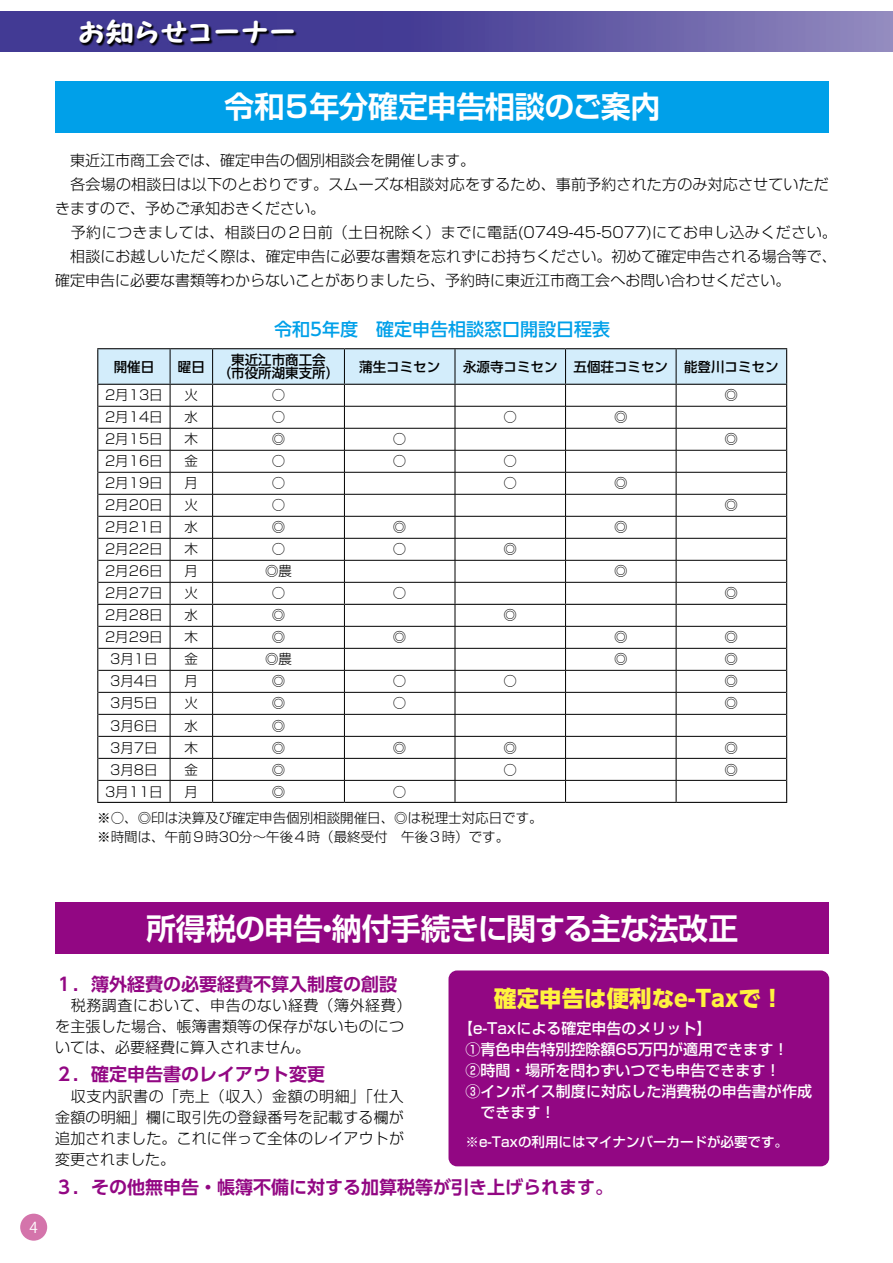
<style>
.page{position:relative;width:893px;height:1263px;background:#fff}
.page>*{position:absolute;margin:0;border:0;box-sizing:border-box;transform-origin:0 0}
.t1{font:700 30px "Shin Go Pro De";letter-spacing:-.03em;color:#fff}
.t2{font:27px "Sb Minato B";letter-spacing:-.07em;color:#fff;scale:1.1 1}
.t3{font:800 22.5px "UD Shin Go Pro";color:#fff33f}
.t4{font:700 18px "UD Shin Go Pro De";color:#920783}
.t5{font:500 18px "UD Shin Go Pro";color:#00a0e9}
.t6{font:300 15px/21px "Shin Go Pro";color:#000}
.t7{font:500 15px "Shin Go Pro";color:#fff}
.t8{font:15px "Koz Go Pro";color:#fff}
.t9{font:300 13.5px/19.5px "Shin Go Pro";color:#000}
.t10{font:500 13.5px/13.5px "UD Shin Go Pro";color:#000;text-align:center}
.t11{font:500 13.5px "Shin Go Pro";color:#fff}
</style>
<div class="page">
<div style="left:55px;top:81px;width:774px;height:51px;background:#00a0e9"></div>
<div style="left:55px;top:903px;width:774px;height:51px;background:#920783"></div>
<hr style="left:97px;top:348px;width:73px;height:1px;background:#000">
<hr style="left:170px;top:348px;width:43px;height:1px;background:#000">
<hr style="left:213px;top:348px;width:131px;height:1px;background:#000">
<hr style="left:344px;top:348px;width:111px;height:1px;background:#000">
<hr style="left:455px;top:348px;width:111px;height:1px;background:#000">
<hr style="left:566px;top:348px;width:110px;height:1px;background:#000">
<hr style="left:676px;top:348px;width:111px;height:1px;background:#000">
<hr style="left:97px;top:802px;width:73px;height:1px;background:#000">
<hr style="left:170px;top:802px;width:43px;height:1px;background:#000">
<hr style="left:213px;top:802px;width:131px;height:1px;background:#000">
<hr style="left:344px;top:802px;width:111px;height:1px;background:#000">
<hr style="left:455px;top:802px;width:111px;height:1px;background:#000">
<hr style="left:566px;top:802px;width:110px;height:1px;background:#000">
<hr style="left:676px;top:802px;width:111px;height:1px;background:#000">
<svg style="left:97px;top:349px;width:690px;height:453px"></svg>
<hr style="left:97px;top:604px;width:73px;height:1px;background:#000">
<hr style="left:170px;top:604px;width:43px;height:1px;background:#000">
<hr style="left:213px;top:604px;width:131px;height:1px;background:#000">
<hr style="left:344px;top:604px;width:111px;height:1px;background:#000">
<hr style="left:455px;top:604px;width:111px;height:1px;background:#000">
<hr style="left:566px;top:604px;width:110px;height:1px;background:#000">
<hr style="left:676px;top:604px;width:111px;height:1px;background:#000">
<div style="left:448px;top:970px;width:381px;height:196px;background:#920783;border-radius:9px"></div>
<svg style="left:0;top:12px;width:893px;height:40px;background:#5d54a2"></svg>
<svg style="left:80px;top:20px;width:217px;height:27px;background:#302a6c"></svg>
<div style="left:20px;top:1214px;width:27px;height:27px;background:#d474ab;border-radius:50%"></div>
<h2 class="t2" style="left:77px;top:18px;width:202px">お知らせコーナー</h2>
<h1 class="t1" style="left:224px;top:82px;width:438px">令和５年分確定申告相談のご案内</h1>
<p class="t6" style="left:55px;top:147px;width:783px;line-height:24px">　東近江市商工会では、確定申告の個別相談会を開催します。<br>　各会場の相談日は以下のとおりです。スムーズな相談対応をするため、事前予約された方のみ対応させていただきますので、予めご承知おきください。<br>　予約につきましては、相談日の２日前（土日祝除く）までに電話(0749-45-5077)にてお申し込みください。　相談にお越しいただく際は、確定申告に必要な書類を忘れずにお持ちください。初めて確定申告される場合等で、確定申告に必要な書類等わからないことがありましたら、予約時に東近江市商工会へお問い合わせください。</p>
<p class="t5" style="left:274px;top:314px;width:337px">令和5年度　確定申告相談窓口開設日程表</p>
<p class="t10" style="left:114px;top:359px;width:42px">開催日</p>
<p class="t10" style="left:178px;top:359px;width:28px">曜日</p>
<p class="t10" style="left:218px;top:353px;width:123px">東近江市商工会<br>（市役所湖東支所）</p>
<p class="t10" style="left:359px;top:359px;width:82px">蒲生コミセン</p>
<p class="t10" style="left:463px;top:359px;width:317px">永源寺コミセン 五個荘コミセン 能登川コミセン</p>
<p class="t9" style="left:105px;top:384px;width:59px">2月13日</p>
<p class="t9" style="left:185px;top:384px;width:15px">火</p>
<p class="t9" style="left:272px;top:384px;width:15px">○</p>
<p class="t9" style="left:725px;top:384px;width:15px">◎</p>
<p class="t9" style="left:105px;top:406px;width:59px">2月14日</p>
<p class="t9" style="left:185px;top:406px;width:15px">水</p>
<p class="t9" style="left:272px;top:406px;width:15px">○</p>
<p class="t9" style="left:503px;top:406px;width:15px">○</p>
<p class="t9" style="left:614px;top:406px;width:15px">◎</p>
<p class="t9" style="left:105px;top:428px;width:59px">2月15日</p>
<p class="t9" style="left:185px;top:428px;width:15px">木</p>
<p class="t9" style="left:272px;top:428px;width:15px">◎</p>
<p class="t9" style="left:393px;top:428px;width:15px">○</p>
<p class="t9" style="left:725px;top:428px;width:15px">◎</p>
<p class="t9" style="left:105px;top:450px;width:59px">2月16日</p>
<p class="t9" style="left:185px;top:450px;width:15px">金</p>
<p class="t9" style="left:272px;top:450px;width:15px">○</p>
<p class="t9" style="left:393px;top:450px;width:15px">○</p>
<p class="t9" style="left:503px;top:450px;width:15px">○</p>
<p class="t9" style="left:105px;top:472px;width:59px">2月19日</p>
<p class="t9" style="left:185px;top:472px;width:15px">月</p>
<p class="t9" style="left:272px;top:472px;width:15px">○</p>
<p class="t9" style="left:503px;top:472px;width:15px">○</p>
<p class="t9" style="left:614px;top:472px;width:15px">◎</p>
<p class="t9" style="left:105px;top:494px;width:59px">2月20日</p>
<p class="t9" style="left:185px;top:494px;width:15px">火</p>
<p class="t9" style="left:272px;top:494px;width:15px">○</p>
<p class="t9" style="left:725px;top:494px;width:15px">◎</p>
<p class="t9" style="left:105px;top:516px;width:59px">2月21日</p>
<p class="t9" style="left:185px;top:516px;width:15px">水</p>
<p class="t9" style="left:272px;top:516px;width:15px">◎</p>
<p class="t9" style="left:393px;top:516px;width:15px">◎</p>
<p class="t9" style="left:614px;top:516px;width:15px">◎</p>
<p class="t9" style="left:105px;top:538px;width:59px">2月22日</p>
<p class="t9" style="left:185px;top:538px;width:15px">木</p>
<p class="t9" style="left:272px;top:538px;width:15px">○</p>
<p class="t9" style="left:393px;top:538px;width:15px">○</p>
<p class="t9" style="left:503px;top:538px;width:15px">◎</p>
<p class="t9" style="left:105px;top:560px;width:59px">2月26日</p>
<p class="t9" style="left:185px;top:560px;width:15px">月</p>
<p class="t9" style="left:265px;top:560px;width:28px">◎農</p>
<p class="t9" style="left:614px;top:560px;width:15px">◎</p>
<p class="t9" style="left:105px;top:582px;width:59px">2月27日</p>
<p class="t9" style="left:185px;top:582px;width:15px">火</p>
<p class="t9" style="left:272px;top:582px;width:15px">○</p>
<p class="t9" style="left:393px;top:582px;width:15px">○</p>
<p class="t9" style="left:725px;top:582px;width:15px">◎</p>
<p class="t9" style="left:105px;top:604px;width:59px">2月28日</p>
<p class="t9" style="left:185px;top:604px;width:15px">水</p>
<p class="t9" style="left:272px;top:604px;width:15px">◎</p>
<p class="t9" style="left:503px;top:604px;width:15px">◎</p>
<p class="t9" style="left:105px;top:626px;width:59px">2月29日</p>
<p class="t9" style="left:185px;top:626px;width:15px">木</p>
<p class="t9" style="left:272px;top:626px;width:15px">◎</p>
<p class="t9" style="left:393px;top:626px;width:15px">◎</p>
<p class="t9" style="left:614px;top:626px;width:15px">◎</p>
<p class="t9" style="left:725px;top:626px;width:15px">◎</p>
<p class="t9" style="left:110px;top:648px;width:49px">3月1日</p>
<p class="t9" style="left:185px;top:648px;width:15px">金</p>
<p class="t9" style="left:265px;top:648px;width:28px">◎農</p>
<p class="t9" style="left:614px;top:648px;width:15px">◎</p>
<p class="t9" style="left:725px;top:648px;width:15px">◎</p>
<p class="t9" style="left:110px;top:670px;width:49px">3月4日</p>
<p class="t9" style="left:185px;top:670px;width:15px">月</p>
<p class="t9" style="left:272px;top:670px;width:15px">◎</p>
<p class="t9" style="left:393px;top:670px;width:15px">○</p>
<p class="t9" style="left:503px;top:670px;width:15px">○</p>
<p class="t9" style="left:725px;top:670px;width:15px">◎</p>
<p class="t9" style="left:110px;top:692px;width:49px">3月5日</p>
<p class="t9" style="left:185px;top:692px;width:15px">火</p>
<p class="t9" style="left:272px;top:692px;width:15px">◎</p>
<p class="t9" style="left:393px;top:692px;width:15px">○</p>
<p class="t9" style="left:725px;top:692px;width:15px">◎</p>
<p class="t9" style="left:110px;top:714px;width:49px">3月6日</p>
<p class="t9" style="left:185px;top:714px;width:15px">水</p>
<p class="t9" style="left:272px;top:714px;width:15px">◎</p>
<p class="t9" style="left:110px;top:736px;width:49px">3月7日</p>
<p class="t9" style="left:185px;top:736px;width:15px">木</p>
<p class="t9" style="left:272px;top:736px;width:15px">◎</p>
<p class="t9" style="left:393px;top:736px;width:15px">◎</p>
<p class="t9" style="left:503px;top:736px;width:15px">◎</p>
<p class="t9" style="left:725px;top:736px;width:15px">◎</p>
<p class="t9" style="left:110px;top:758px;width:49px">3月8日</p>
<p class="t9" style="left:185px;top:758px;width:15px">金</p>
<p class="t9" style="left:272px;top:758px;width:15px">◎</p>
<p class="t9" style="left:503px;top:758px;width:15px">○</p>
<p class="t9" style="left:725px;top:758px;width:15px">◎</p>
<p class="t9" style="left:105px;top:780px;width:59px">3月11日</p>
<p class="t9" style="left:185px;top:780px;width:15px">月</p>
<p class="t9" style="left:272px;top:780px;width:15px">◎</p>
<p class="t9" style="left:393px;top:780px;width:15px">○</p>
<p class="t9" style="left:97px;top:806px;width:447px">※○、◎印は決算及び確定申告個別相談開催日、◎は税理士対応日です。※時間は、午前９時30分〜午後４時（最終受付　午後３時）です。</p>
<p class="t8" style="left:30px;top:1218px;width:10px">4</p>
<h1 class="t1" style="left:146px;top:903px;width:594px">所得税の申告・納付手続きに関する主な法改正</h1>
<p class="t4" style="left:55px;top:969px;width:344px">１．簿外経費の必要経費不算入制度の創設</p>
<p class="t6" style="left:55px;top:993px;width:358px">　税務調査において、申告のない経費（簿外経費）を主張した場合、帳簿書類等の保存がないものについては、必要経費に算入されません。</p>
<p class="t4" style="left:55px;top:1059px;width:272px">２．確定申告書のレイアウト変更</p>
<p class="t6" style="left:55px;top:1083px;width:350px;text-align:justify">　収支内訳書の「売上（収入）金額の明細」「仕入金額の明細」欄に取引先の登録番号を記載する欄が追加されました。これに伴って全体のレイアウトが変更されました。</p>
<p class="t4" style="left:55px;top:1173px;width:560px">３．その他無申告・帳簿不備に対する加算税等が引き上げられます。</p>
<h3 class="t3" style="left:494px;top:980px;width:291px">確定申告は便利なe-Taxで！</h3>
<p class="t7" style="left:458px;top:1016px;width:255px">【e-Taxによる確定申告のメリット】</p>
<p class="t7" style="left:465px;top:1037px;width:324px">①青色申告特別控除額65万円が適用できます！</p>
<p class="t7" style="left:465px;top:1058px;width:317px">②時間・場所を問わずいつでも申告できます！</p>
<p class="t7" style="left:465px;top:1079px;width:348px">③インボイス制度に対応した消費税の申告書が作成</p>
<p class="t7" style="left:480px;top:1100px;width:76px">できます！</p>
<p class="t11" style="left:465px;top:1130px;width:324px">※e-Taxの利用にはマイナンバーカードが必要です。</p>
</div>
